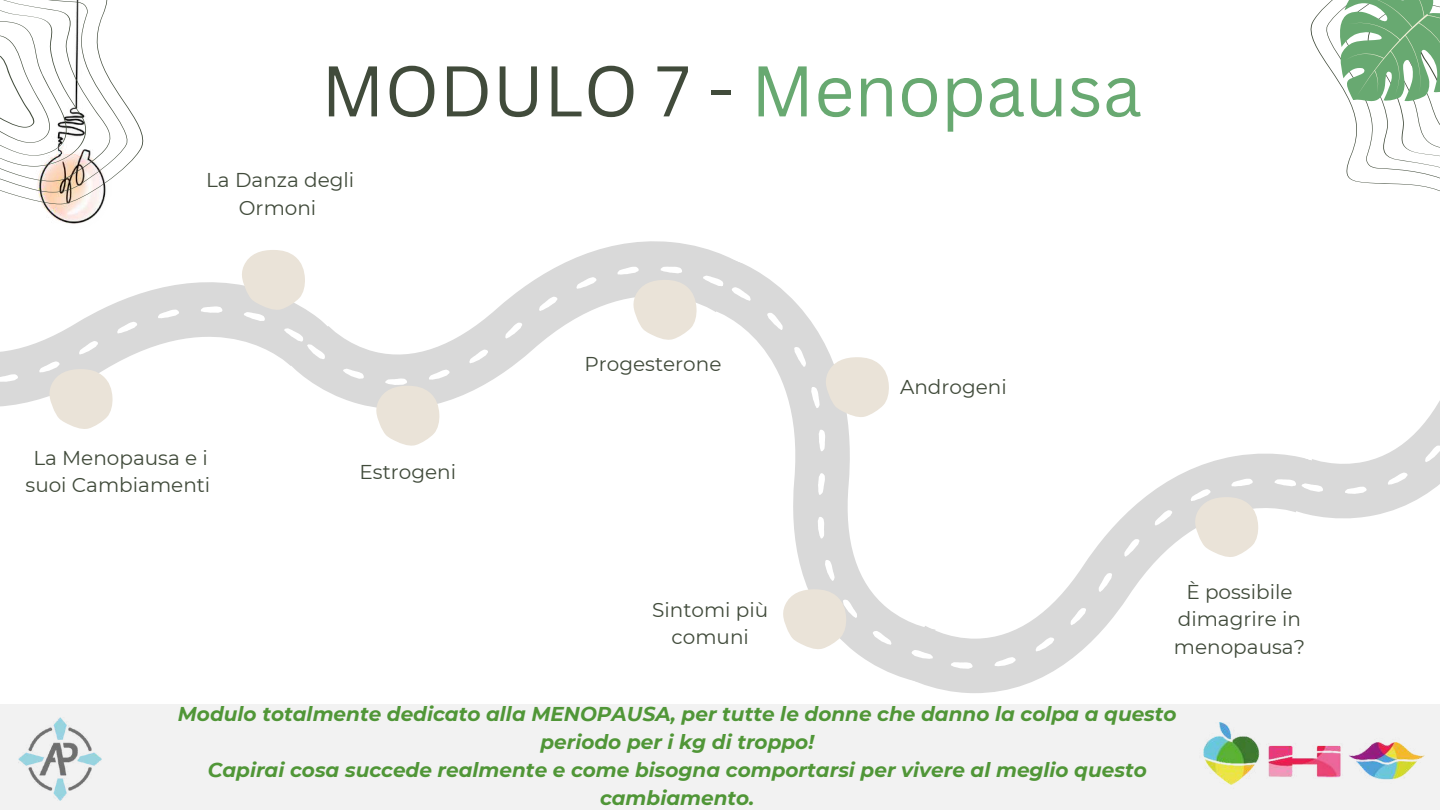
<style>
.page{position:relative;width:1440px;height:810px;background:#fff}
.page>*{position:absolute;margin:0;border:0;box-sizing:border-box;transform-origin:0 0}
.t1{font:70px "Canva Sans";color:#68a971}
.t2{font:italic 700 20px/27.8px "Montserrat";color:#509637;text-align:center}
.t3{font:20px/27.8px "Montserrat";color:#414b3b;text-align:center}
.s1{color:#414b3b}
</style>
<div class="page">
<div style="left:0;top:705px;width:1440px;height:105px;background:#f2f2f2"></div>
<img style="left:19px;top:717px;width:83px;height:83px">
<img style="left:1315px;top:742px;width:110px;height:38px">
<svg style="left:0;top:0;width:123px;height:99px"></svg>
<svg style="left:0;top:121px;width:283px;height:286px"></svg>
<svg style="left:283px;top:256px;width:449px;height:121px"></svg>
<svg style="left:305px;top:241px;width:420px;height:178px"></svg>
<svg style="left:892px;top:704px;width:423px;height:81px"></svg>
<svg style="left:908px;top:453px;width:389px;height:304px"></svg>
<svg style="left:621px;top:259px;width:418px;height:433px"></svg>
<svg style="left:640px;top:286px;width:385px;height:376px"></svg>
<svg style="left:1291px;top:453px;width:10px;height:112px"></svg>
<svg style="left:1301px;top:0;width:139px;height:519px"></svg>
<svg style="left:376px;top:386px;width:63px;height:60px;background:#ebe5dd"></svg>
<svg style="left:633px;top:280px;width:63px;height:60px;background:#ebe5dd"></svg>
<svg style="left:783px;top:589px;width:63px;height:60px"></svg>
<svg style="left:1195px;top:497px;width:63px;height:60px;background:#ebe5dd"></svg>
<svg style="left:242px;top:250px;width:63px;height:60px;background:#eae5dc"></svg>
<svg style="left:49px;top:369px;width:63px;height:60px"></svg>
<svg style="left:826px;top:357px;width:63px;height:60px;background:#eae5dc"></svg>
<h1 class="t1" style="left:321px;top:42px;width:822px"><span class="s1">MODULO 7 -</span> Menopausa</h1>
<p class="t3" style="left:206px;top:166px;width:150px">La Danza degli<br>Ormoni</p>
<p class="t3" style="left:26px;top:444px;width:186px">La Menopausa e i suoi Cambiamenti</p>
<p class="t3" style="left:360px;top:457px;width:98px">Estrogeni</p>
<p class="t3" style="left:585px;top:349px;width:138px">Progesterone</p>
<p class="t3" style="left:652px;top:596px;width:118px">Sintomi più comuni</p>
<p class="t3" style="left:900px;top:373px;width:108px">Androgeni</p>
<p class="t3" style="left:1174px;top:578px;width:133px">È possibile dimagrire in menopausa?</p>
<p class="t2" style="left:178px;top:700px;width:1000px">Modulo totalmente dedicato alla MENOPAUSA, per tutte le donne che danno la colpa a questo periodo per i kg di troppo!<br>Capirai cosa succede realmente e come bisogna comportarsi per vivere al meglio questo cambiamento.</p>
</div>
